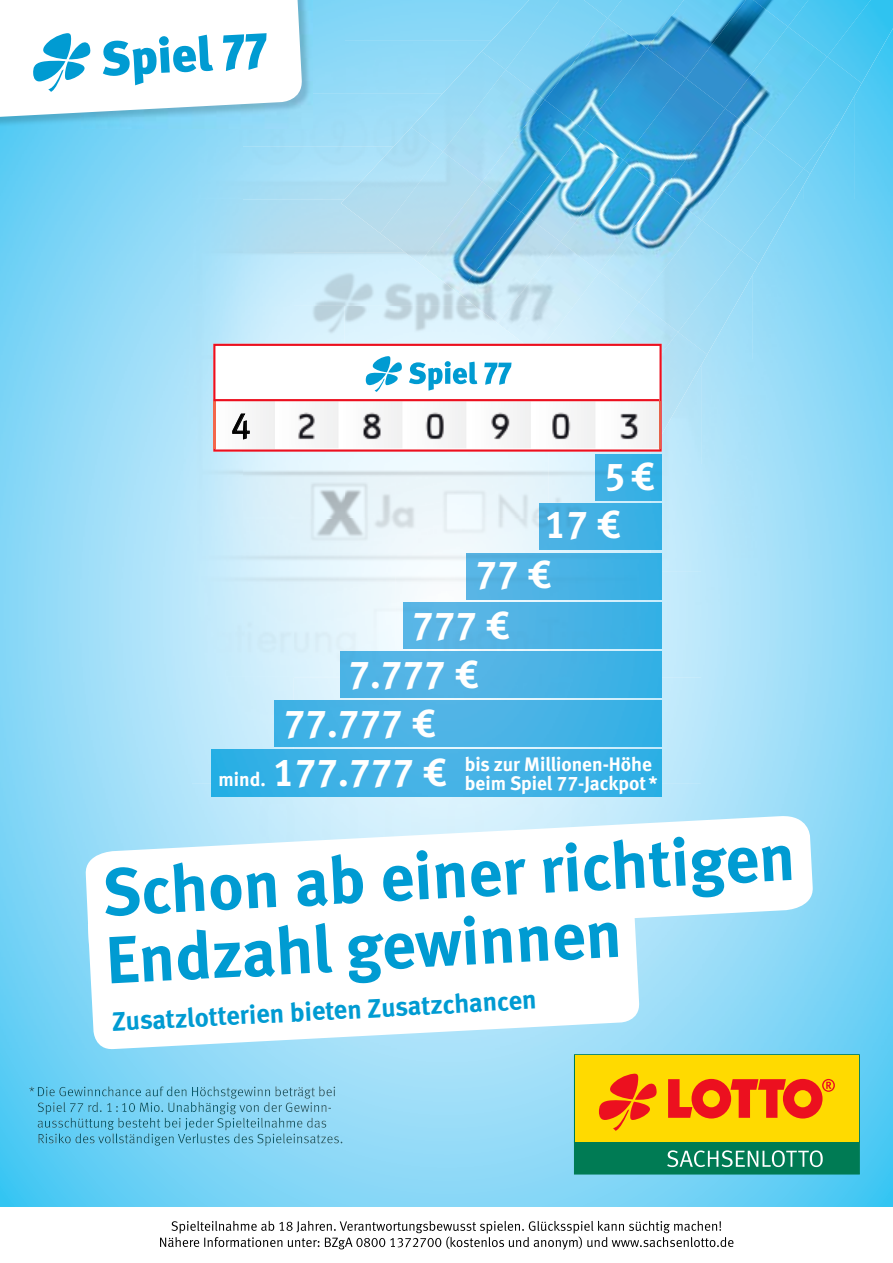
<style>
.page{position:relative;width:893px;height:1263px;background:#fff}
.page>*{position:absolute;margin:0;border:0;box-sizing:border-box;transform-origin:0 0}
.t1{font:66.6px/67.7px "Meta Bold Turk LF";color:#009bd2}
.t2{font:39px "Meta Bold Turk LF";color:#fff}
.t3{font:36.6px "Meta Normal Turk LF";color:#000}
.t4{font:26.55px "Meta Bold Turk LF";color:#009bd2}
.t5{font:19.5px/19.5px "Meta Bold Turk LF";color:#fff}
.s1{font-size:19.5px}
</style>
<div class="page">
<svg style="left:0;top:1049px;width:893px;height:158px;background:#7ed5f5"></svg>
<img style="left:855px;top:83px;width:38px;height:116px">
<img style="left:804px;top:199px;width:89px;height:850px">
<img style="left:810px;top:169px;width:45px;height:31px">
<img style="left:0;top:996px;width:804px;height:53px">
<img style="left:707px;top:355px;width:46px;height:4px">
<div style="left:651px;top:434px;width:51px;height:137px;background:#bfe9fb"></div>
<img style="left:600px;top:571px;width:102px;height:425px">
<img style="left:549px;top:452px;width:102px;height:51px">
<img style="left:242px;top:518px;width:409px;height:53px">
<img style="left:498px;top:599px;width:102px;height:52px">
<img style="left:396px;top:698px;width:204px;height:52px">
<img style="left:293px;top:796px;width:307px;height:19px">
<img style="left:345px;top:306px;width:153px;height:38px">
<img style="left:242px;top:452px;width:307px;height:66px">
<img style="left:0;top:253px;width:459px;height:53px">
<img style="left:396px;top:571px;width:102px;height:80px">
<img style="left:0;top:200px;width:380px;height:53px">
<img style="left:0;top:146px;width:341px;height:54px">
<img style="left:293px;top:571px;width:103px;height:179px">
<img style="left:0;top:571px;width:293px;height:425px">
<img style="left:0;top:129px;width:242px;height:18px">
<img style="left:341px;top:127px;width:70px;height:106px">
<img style="left:411px;top:51px;width:71px;height:101px">
<div style="left:482px;top:0;width:24px;height:70px;background:#88d7f7"></div>
<img style="left:380px;top:152px;width:63px;height:111px">
<img style="left:443px;top:70px;width:63px;height:112px">
<img style="left:506px;top:0;width:101px;height:100px">
<img style="left:419px;top:182px;width:63px;height:111px">
<img style="left:482px;top:100px;width:63px;height:112px">
<img style="left:545px;top:18px;width:62px;height:112px">
<img style="left:607px;top:0;width:40px;height:48px">
<img style="left:459px;top:212px;width:62px;height:112px">
<img style="left:521px;top:130px;width:63px;height:112px">
<img style="left:584px;top:48px;width:63px;height:112px">
<img style="left:647px;top:0;width:39px;height:78px">
<img style="left:498px;top:242px;width:62px;height:102px">
<img style="left:560px;top:160px;width:63px;height:112px">
<img style="left:623px;top:78px;width:63px;height:112px">
<img style="left:686px;top:0;width:102px;height:108px">
<img style="left:544px;top:272px;width:63px;height:72px">
<img style="left:600px;top:190px;width:62px;height:112px">
<img style="left:662px;top:108px;width:63px;height:112px">
<img style="left:725px;top:27px;width:63px;height:111px">
<img style="left:788px;top:0;width:39px;height:57px">
<img style="left:607px;top:302px;width:55px;height:42px">
<img style="left:639px;top:220px;width:63px;height:112px">
<img style="left:702px;top:138px;width:62px;height:112px">
<img style="left:764px;top:57px;width:98px;height:112px">
<img style="left:827px;top:0;width:66px;height:83px">
<img style="left:662px;top:332px;width:45px;height:102px">
<img style="left:678px;top:250px;width:81px;height:105px">
<img style="left:741px;top:168px;width:69px;height:96px">
<img style="left:803px;top:120px;width:38px;height:54px">
<img style="left:211px;top:750px;width:450px;height:46px">
<img style="left:274px;top:700px;width:387px;height:47px">
<img style="left:340px;top:651px;width:321px;height:47px">
<img style="left:404px;top:602px;width:257px;height:47px">
<img style="left:467px;top:553px;width:194px;height:46px">
<img style="left:539px;top:503px;width:122px;height:47px">
<img style="left:596px;top:454px;width:65px;height:46px">
<svg style="left:213px;top:344px;width:449px;height:108px"></svg>
<hr style="left:659px;top:401px;width:1px;height:47px;background:#e56247">
<svg style="left:277px;top:401px;width:382px;height:47px"></svg>
<div style="left:215px;top:401px;width:60px;height:47px;background:#f6f6f6"></div>
<hr style="left:213px;top:401px;width:2px;height:47px;background:#f3674c">
<hr style="left:214px;top:399px;width:445px;height:2px;background:#ec101f">
<img style="left:292px;top:409px;width:27px;height:35px">
<img style="left:357px;top:409px;width:27px;height:35px">
<img style="left:421px;top:409px;width:27px;height:35px">
<img style="left:485px;top:409px;width:27px;height:35px">
<img style="left:549px;top:409px;width:27px;height:35px">
<img style="left:615px;top:409px;width:27px;height:35px">
<svg style="left:366px;top:356px;width:36px;height:36px"></svg>
<svg style="left:409px;top:361px;width:68px;height:30px"></svg>
<svg style="left:484px;top:363px;width:28px;height:22px"></svg>
<img style="left:46px;top:1133px;width:249px;height:10px">
<img style="left:71px;top:1118px;width:242px;height:10px">
<img style="left:38px;top:1102px;width:274px;height:10px">
<img style="left:29px;top:1086px;width:306px;height:10px">
<svg style="left:232px;top:413px;width:18px;height:26px"></svg>
<svg style="left:85px;top:815px;width:729px;height:132px"></svg>
<svg style="left:87px;top:878px;width:553px;height:172px"></svg>
<svg style="left:574px;top:1054px;width:286px;height:120px;background:#baa320"></svg>
<img style="left:0;top:0;width:312px;height:129px">
<svg style="left:160px;top:1221px;width:573px;height:29px"></svg>
<svg style="left:0;top:0;width:303px;height:118px"></svg>
<h3 class="t3" style="left:231px;top:404px;width:22px">4</h3>
<h2 class="t2" style="left:604px;top:454px;width:52px">5 €</h2>
<h2 class="t2" style="left:545px;top:502px;width:78px">17 €</h2>
<h2 class="t2" style="left:475px;top:552px;width:78px">77 €</h2>
<h2 class="t2" style="left:412px;top:602px;width:100px">777 €</h2>
<h2 class="t2" style="left:348px;top:652px;width:132px">7.777 €</h2>
<h2 class="t2" style="left:284px;top:701px;width:154px">77.777 €</h2>
<h2 class="t2" style="left:218px;top:750px;width:230px"><span class="s1">mind.</span> 177.777 €</h2>
<p class="t5" style="left:465px;top:754px;width:194px">bis zur Millionen-Höhe beim Spiel 77-Jackpot *</p>
<h1 class="t1" style="left:101px;top:859px;width:695px;rotate:-3deg">Schon ab einer richtigen<br>Endzahl gew innen</h1>
<h3 class="t4" style="left:111px;top:1006px;width:427px;rotate:-3deg">Zusatzlotterien bieten Zusatzchancen</h3>
</div>
